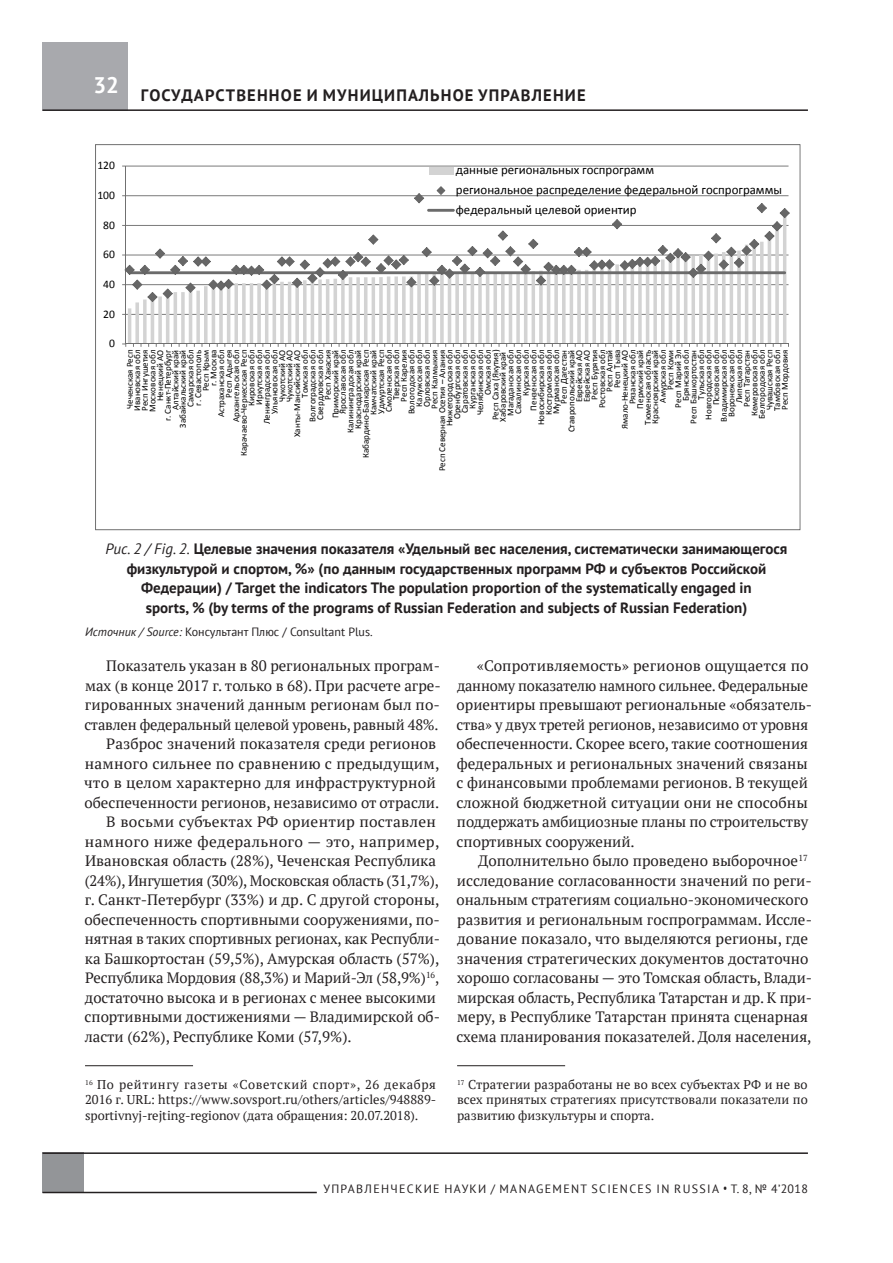
<style>
.page{position:relative;width:893px;height:1263px;background:#fff}
.page>*{position:absolute;margin:0;border:0;box-sizing:border-box;transform-origin:0 0}
.t1{font:700 22.5px "PT Sans";color:#fff}
.t2{font:700 16.5px "PT Sans";letter-spacing:.07em;color:#231f20}
.t3{font:15px/19.5px "PT Serif";color:#231f20}
.t4{font:700 15px/19.5px "PT Sans";color:#231f20;text-align:center}
.t5{font:15px "PT Serif";letter-spacing:.025em;color:#231f20}
.t6{font:15px "PT Serif";letter-spacing:.02em;color:#231f20}
.t7{font:12.9px/19.8px "Calibri";color:#000}
.t8{font:12.75px/15.8px "PT Serif";letter-spacing:-.005em;color:#231f20;text-align:justify}
.t9{font:12px "PT Sans";color:#231f20}
.t10{font:12px "PT Sans";letter-spacing:.11em;color:#231f20}
.t11{font:12px "PT Sans";letter-spacing:.11em;color:#231f20;scale:.77 1}
.t12{font:11.55px "Calibri";color:#000}
.t13{font:9px/7.6px "Calibri";color:#000;text-align:right}
.s1{font-weight:400;font-style:italic}
.s2{font-style:italic}
</style>
<div class="page">
<div style="left:43px;top:43px;width:85px;height:68px;background:#a8a9ad"></div>
<hr style="left:43px;top:109px;width:765px;height:2px;background:#231f20">
<div style="left:43px;top:1152px;width:41px;height:41px;background:#939598"></div>
<hr style="left:43px;top:1152px;width:765px;height:2px;background:#231f20">
<hr style="left:43px;top:1192px;width:274px;height:1px;background:#231f20">
<hr style="left:85px;top:1065px;width:108px;height:1px;background:#231f20">
<hr style="left:457px;top:1065px;width:108px;height:1px;background:#231f20">
<svg style="left:95px;top:145px;width:705px;height:385px"></svg>
<h1 class="t1" style="left:94px;top:70px;width:27px">32</h1>
<p class="t2" style="left:141px;top:84px;width:446px">ГОСУДАРСТВЕННОЕ И МУНИЦИПАЛЬНОЕ УПРАВЛЕНИЕ</p>
<p class="t12" style="left:97px;top:158px;width:19px">120</p>
<p class="t12" style="left:97px;top:188px;width:19px">100</p>
<p class="t12" style="left:103px;top:218px;width:13px">80</p>
<p class="t12" style="left:103px;top:247px;width:13px">60</p>
<p class="t12" style="left:103px;top:277px;width:13px">40</p>
<p class="t12" style="left:103px;top:307px;width:13px">20</p>
<p class="t12" style="left:109px;top:336px;width:7px">0</p>
<p class="t7" style="left:456px;top:160px;width:328px">данные региональных госпрограмм<br>региональное распределение федеральной госпрограммы федеральный целевой ориентир</p>
<p class="t13" style="left:126px;top:471px;width:123px;rotate:-90deg">Чеченская Респ<br>Ивановская обл<br>Респ Ингушетия<br>Московская обл<br>Ненецкий АО<br>г. Санкт‐Петербург<br>Алтайский край<br>Забайкальский край<br>Самарская обл<br>г. Севастополь<br>Респ Крым<br>г. Москва<br>Астраханская обл<br>Респ Адыгея<br>Архангельская обл<br>Карачаево‐Черкесская Респ<br>Кировская обл<br>Иркутская обл<br>Ленинградская обл<br>Ульяновская обл<br>Чукотский АО<br>Чукотский АО<br>Ханты‐Мансийский АО<br>Томская обл<br>Волгоградская обл<br>Свердловская обл<br>Респ Хакасия<br>Приморский край<br>Ярославская обл<br>Калининградская обл<br>Краснодарский край<br>Кабардино‐Балкарская Респ<br>Камчатский край<br>Удмуртская Респ<br>Смоленская обл<br>Тверская обл<br>Респ Карелия<br>Вологодская обл<br>Калужская обл<br>Орловская обл<br>Респ Калмыкия<br>Респ Северная Осетия – Алания<br>Нижегородская обл<br>Оренбургская обл<br>Саратовская обл<br>Курганская обл<br>Челябинская обл<br>Омская обл<br>Респ Саха (Якутия)<br>Хабаровский край<br>Магаданская обл<br>Сахалинская обл<br>Курская обл<br>Пензенская обл<br>Новосибирская обл<br>Костромская обл<br>Мурманская обл<br>Респ Дагестан<br>Ставропольский край<br>Еврейская АО<br>Еврейская АО<br>Респ Бурятия<br>Ростовская обл<br>Респ Алтай<br>Респ Тыва<br>Ямало‐Ненецкий АО<br>Рязанская обл<br>Пермский край<br>Тюменская область<br>Красноярский край<br>Амурская обл<br>Респ Коми<br>Респ Марий Эл<br>Брянская обл<br>Респ Башкортостан<br>Тульская обл<br>Новгородская обл<br>Псковская обл<br>Владимирская обл<br>Воронежская обл<br>Липецкая обл<br>Респ Татарстан<br>Кемеровская обл<br>Белгородская обл<br>Чувашская Респ<br>Тамбовская обл<br>Респ Мордовия</p>
<p class="t4" style="left:105px;top:539px;width:683px"><span class="s1">Рис. 2 / Fig. 2.</span> Целевые значения показателя «Удельный вес населения, систематически занимающегося физкультурой и спортом, %» (по данным государственных программ РФ и субъектов Российской Федерации) / Target the indicators The population proportion of the systematically engaged in<br>sports, % (by terms of the programs of Russian Federation and subjects of Russian Federation)</p>
<p class="t9" style="left:85px;top:624px;width:289px"><span class="s2">Источник / Source:</span> Консультант Плюс / Consultant Plus.</p>
<p class="t3" style="left:106px;top:656px;width:335px">Показатель указан в 80 региональных програм-</p>
<p class="t3" style="left:85px;top:675px;width:357px">мах (в конце 2017 г. только в 68). При расчете агре-</p>
<p class="t3" style="left:85px;top:695px;width:357px">гированных значений данным регионам был по-</p>
<p class="t3" style="left:85px;top:714px;width:356px">ставлен федеральный целевой уровень, равный 48%.</p>
<p class="t3" style="left:106px;top:734px;width:331px">Разброс значений показателя среди регионов</p>
<p class="t3" style="left:85px;top:753px;width:356px">намного сильнее по сравнению с предыдущим,</p>
<p class="t3" style="left:84px;top:773px;width:353px">что в целом характерно для инфраструктурной</p>
<p class="t3" style="left:85px;top:792px;width:356px">обеспеченности регионов, независимо от отрасли.</p>
<p class="t6" style="left:106px;top:812px;width:331px">В восьми субъектах РФ ориентир поставлен</p>
<p class="t5" style="left:85px;top:832px;width:356px">намного ниже федерального — это, например,</p>
<p class="t3" style="left:85px;top:851px;width:353px">Ивановская область (28%), Чеченская Республика</p>
<p class="t3" style="left:85px;top:870px;width:356px">(24%), Ингушетия (30%), Московская область (31,7%),</p>
<p class="t3" style="left:85px;top:890px;width:356px">г. Санкт-Петербург (33%) и др. С другой стороны,</p>
<p class="t3" style="left:85px;top:909px;width:357px">обеспеченность спортивными сооружениями, по-</p>
<p class="t3" style="left:85px;top:929px;width:357px">нятная в таких спортивных регионах, как Республи-</p>
<p class="t3" style="left:85px;top:948px;width:356px">ка Башкортостан (59,5%), Амурская область (57%),</p>
<p class="t3" style="left:85px;top:968px;width:356px">Республика Мордовия (88,3%) и Марий-Эл (58,9%)<sup>16</sup>,</p>
<p class="t3" style="left:85px;top:987px;width:352px">достаточно высока и в регионах с менее высокими</p>
<p class="t3" style="left:85px;top:1007px;width:357px">спортивными достижениями — Владимирской об-</p>
<p class="t3" style="left:85px;top:1026px;width:268px">ласти (62%), Республике Коми (57,9%).</p>
<p class="t8" style="left:85px;top:1076px;width:353px"><sup>16</sup> По рейтингу газеты «Советский спорт», 26 декабря 2016 г. URL: https://www.sovsport.ru/others/articles/948889- sportivnyj-rejting-regionov (дата обращения: 20.07.2018).</p>
<p class="t3" style="left:457px;top:656px;width:357px;text-indent:20px">«Сопротивляемость» регионов ощущается по данному показателю намного сильнее. Федеральные ориентиры превышают региональные «обязатель&shy;ства» у двух третей регионов, независимо от уровня обеспеченности. Скорее всего, такие соотношения федеральных и региональных значений связаны с финансовыми проблемами регионов. В текущей сложной бюджетной ситуации они не способны поддержать амбициозные планы по строительству спортивных сооружений.</p>
<p class="t3" style="left:457px;top:851px;width:357px;text-indent:22px">Дополнительно было проведено выборочное<sup>17 </sup>исследование согласованности значений по реги&shy;ональным стратегиям социально-экономического развития и региональным госпрограммам. Иссле&shy;дование показало, что выделяются регионы, где значения стратегических документов достаточно хорошо согласованы — это Томская область, Влади&shy;мирская область, Республика Татарстан и др. К при&shy;меру, в Республике Татарстан принята сценарная схема планирования показателей. Доля населения,</p>
<p class="t8" style="left:457px;top:1076px;width:352px"><sup>17</sup> Стратегии разработаны не во всех субъектах РФ и не во всех принятых стратегиях присутствовали показатели по развитию физкультуры и спорта.</p>
<p class="t10" style="left:323px;top:1181px;width:377px">УПРАВЛЕНЧЕСКИЕ НАУКИ / MANAGEMENT SCIENCES in russia</p>
<p class="t11" style="left:723px;top:1181px;width:112px">• Т. 8, № 4’2018</p>
</div>
